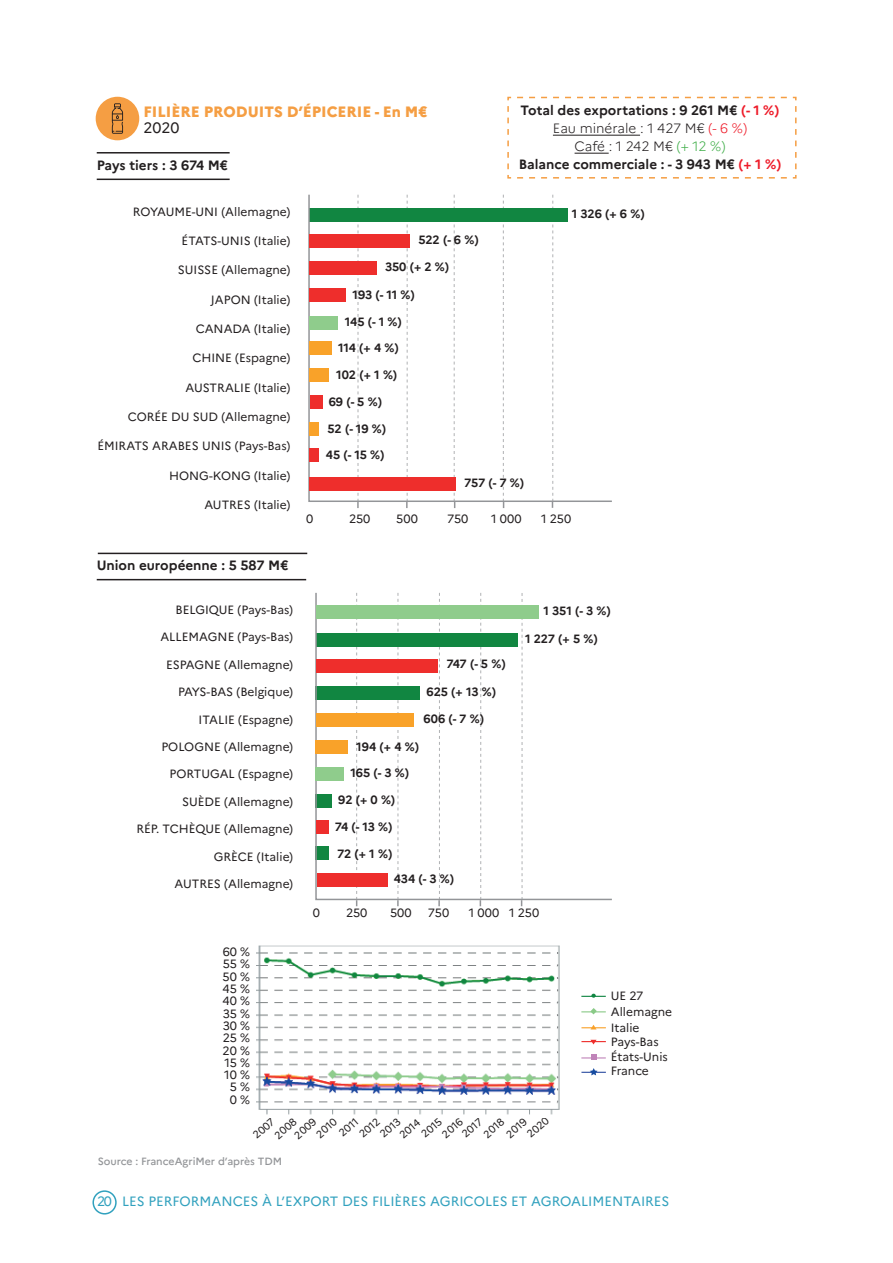
<style>
.page{position:relative;width:893px;height:1263px;background:#fff}
.page>*{position:absolute;margin:0;border:0;box-sizing:border-box;transform-origin:0 0}
.t1{font:800 15px "Marianne";color:#f59e43}
.t2{font:15px "Marianne";color:#231f20}
.t3{font:700 13.5px/18px "Marianne";color:#231f20;text-align:center}
.t4{font:13.5px "Marianne";color:#31a1be}
.t5{font:12px/12.3px "Marianne";color:#231f20}
.t6{font:700 12px/26.4px "Marianne";letter-spacing:-.005em;color:#231f20}
.t7{font:10.5px/14.4px "Marianne";color:#231f20}
.t8{font:500 10.5px "Marianne";color:#939598}
.s1{color:#ee1b29}
.s2{font-weight:300}
.s3{font-weight:300;color:#ee1b29}
.s4{font-weight:300;color:#40ae49}
</style>
<div class="page">
<div style="left:92px;top:1190px;width:25px;height:24px;border:2px solid #31a1be;border-radius:50%"></div>
<svg style="left:507px;top:96px;width:290px;height:83px"></svg>
<hr style="left:553px;top:135px;width:87px;height:1px;background:#231f20">
<hr style="left:575px;top:153px;width:34px;height:1px;background:#231f20">
<hr style="left:97px;top:152px;width:133px;height:2px;background:#231f20">
<hr style="left:97px;top:179px;width:133px;height:1px;background:#231f20">
<hr style="left:97px;top:579px;width:209px;height:1px;background:#231f20">
<svg style="left:308px;top:194px;width:304px;height:309px"></svg>
<svg style="left:315px;top:592px;width:297px;height:309px"></svg>
<div style="left:309px;top:234px;width:101px;height:14px;background:#ee2e2c"></div>
<div style="left:309px;top:261px;width:67px;height:14px;background:#ee2e2c"></div>
<div style="left:309px;top:288px;width:37px;height:14px;background:#ee2e2c"></div>
<div style="left:310px;top:395px;width:12px;height:14px;background:#ee2e2c"></div>
<div style="left:309px;top:448px;width:10px;height:14px;background:#ee2e2c"></div>
<div style="left:310px;top:477px;width:146px;height:13px;background:#ee2e2c"></div>
<div style="left:316px;top:659px;width:122px;height:13px;background:#ee2e2c"></div>
<div style="left:317px;top:820px;width:12px;height:14px;background:#ee2e2c"></div>
<div style="left:317px;top:873px;width:70px;height:13px;background:#ee2e2c"></div>
<div style="left:309px;top:341px;width:22px;height:14px;background:#f9a229"></div>
<div style="left:309px;top:368px;width:20px;height:14px;background:#f9a229"></div>
<div style="left:316px;top:713px;width:98px;height:13px;background:#f9a229"></div>
<div style="left:315px;top:740px;width:33px;height:13px;background:#f9a229"></div>
<div style="left:309px;top:422px;width:10px;height:14px;background:#f9a229"></div>
<div style="left:96px;top:97px;width:43px;height:43px;background:#f59e43;border-radius:50%"></div>
<svg style="left:112px;top:103px;width:11px;height:31px"></svg>
<hr style="left:98px;top:553px;width:209px;height:1px;background:#231f20">
<div style="left:309px;top:316px;width:28px;height:13px;background:#8fcc8c"></div>
<div style="left:316px;top:605px;width:222px;height:13px;background:#8fcc8c"></div>
<div style="left:315px;top:767px;width:28px;height:13px;background:#8fcc8c"></div>
<svg style="left:581px;top:994px;width:25px;height:4px"></svg>
<svg style="left:581px;top:1008px;width:25px;height:6px"></svg>
<svg style="left:581px;top:1040px;width:25px;height:4px"></svg>
<svg style="left:581px;top:1025px;width:25px;height:4px"></svg>
<svg style="left:581px;top:1055px;width:25px;height:5px"></svg>
<svg style="left:581px;top:1068px;width:25px;height:7px"></svg>
<img style="left:256px;top:945px;width:304px;height:170px">
<p class="t1" style="left:144px;top:102px;width:286px">FILIÈRE PRODUITS D’ÉPICERIE - En M€</p>
<p class="t2" style="left:144px;top:116px;width:37px">2020</p>
<p class="t3" style="left:97px;top:157px;width:133px">Pays tiers : 3 674 M€</p>
<p class="t3" style="left:519px;top:102px;width:264px">Total des exportations : 9 261 M€ <span class="s1">(- 1 %)<br></span><span class="s2">Eau minérale : 1 427 M€</span> <span class="s3">(- 6 %)<br></span><span class="s2">Café : 1 242 M€</span> <span class="s4">(+ 12 %)<br></span>Balance commerciale : - 3 943 M€ <span class="s1">(+ 1 %)</span></p>
<p class="t5" style="left:133px;top:204px;width:159px">ROYAUME-UNI (Allemagne)</p>
<p class="t5" style="left:181px;top:234px;width:110px">ÉTATS-UNIS (Italie)</p>
<p class="t5" style="left:178px;top:263px;width:114px">SUISSE (Allemagne)</p>
<p class="t5" style="left:211px;top:292px;width:81px">JAPON (Italie)</p>
<p class="t5" style="left:196px;top:322px;width:96px">CANADA (Italie)</p>
<p class="t5" style="left:192px;top:351px;width:99px">CHINE (Espagne)</p>
<p class="t5" style="left:185px;top:380px;width:106px">AUSTRALIE (Italie)</p>
<p class="t5" style="left:128px;top:410px;width:164px">CORÉE DU SUD (Allemagne)</p>
<p class="t5" style="left:97px;top:439px;width:194px">ÉMIRATS ARABES UNIS (Pays-Bas)</p>
<p class="t5" style="left:169px;top:468px;width:123px">HONG-KONG (Italie)</p>
<p class="t5" style="left:204px;top:498px;width:87px">AUTRES (Italie)</p>
<p class="t6" style="left:418px;top:227px;width:62px">522 (- 6 %)</p>
<p class="t6" style="left:385px;top:254px;width:66px">350 (+ 2 %)</p>
<p class="t6" style="left:353px;top:282px;width:64px">193 (- 11 %)</p>
<p class="t6" style="left:336px;top:309px;width:67px;text-indent:9px">145 (- 1 %)<br>114 (+ 4 %)<br>102 (+ 1 %)</p>
<p class="t6" style="left:329px;top:388px;width:55px">69 (- 5 %)</p>
<p class="t6" style="left:326px;top:416px;width:62px;line-height:25.2px">52 (- 19 %)<br>45 (- 15 %)</p>
<p class="t6" style="left:464px;top:469px;width:61px">757 (- 7 %)</p>
<p class="t6" style="left:572px;top:200px;width:74px">1 326 (+ 6 %)</p>
<p class="t5" style="left:306px;top:511px;width:9px">0</p>
<p class="t5" style="left:349px;top:511px;width:23px">250</p>
<p class="t5" style="left:396px;top:511px;width:23px">500</p>
<p class="t5" style="left:447px;top:511px;width:23px">750</p>
<p class="t5" style="left:491px;top:511px;width:32px">1 000</p>
<p class="t5" style="left:541px;top:511px;width:32px">1 250</p>
<p class="t3" style="left:97px;top:556px;width:193px">Union européenne : 5 587 M€</p>
<p class="t5" style="left:176px;top:602px;width:119px">BELGIQUE (Pays-Bas)</p>
<p class="t5" style="left:160px;top:630px;width:134px">ALLEMAGNE (Pays-Bas)</p>
<p class="t5" style="left:166px;top:657px;width:129px">ESPAGNE (Allemagne)</p>
<p class="t5" style="left:178px;top:685px;width:117px">PAYS-BAS (Belgique)</p>
<p class="t5" style="left:199px;top:712px;width:96px">ITALIE (Espagne)</p>
<p class="t5" style="left:161px;top:740px;width:133px">POLOGNE (Allemagne)</p>
<p class="t5" style="left:170px;top:767px;width:125px">PORTUGAL (Espagne)</p>
<p class="t5" style="left:182px;top:794px;width:112px">SUÈDE (Allemagne)</p>
<p class="t5" style="left:136px;top:822px;width:158px">RÉP. TCHÈQUE (Allemagne)</p>
<p class="t5" style="left:214px;top:849px;width:81px">GRÈCE (Italie)</p>
<p class="t5" style="left:175px;top:877px;width:120px">AUTRES (Allemagne)</p>
<p class="t5" style="left:223px;top:945px;width:29px;text-align:right">60 %<br>55 %<br>50 %<br>45 %<br>40 %<br>35 %<br>30 %<br>25 %<br>20 %<br>15 %<br>10 %<br>5 %<br>0 %</p>
<p class="t6" style="left:446px;top:650px;width:61px">747 (- 5 %)</p>
<p class="t6" style="left:427px;top:678px;width:71px">625 (+ 13 %)</p>
<p class="t6" style="left:423px;top:705px;width:62px">606 (- 7 %)</p>
<p class="t6" style="left:350px;top:734px;width:70px;line-height:26px;text-indent:6px">194 (+ 4 %)<br>165 (- 3 %)</p>
<p class="t6" style="left:338px;top:786px;width:59px">92 (+ 0 %)</p>
<p class="t6" style="left:335px;top:813px;width:59px">74 (- 13 %)</p>
<p class="t6" style="left:337px;top:840px;width:57px">72 (+ 1 %)</p>
<p class="t6" style="left:394px;top:866px;width:62px">434 (- 3 %)</p>
<p class="t6" style="left:543px;top:597px;width:69px">1 351 (- 3 %)</p>
<p class="t6" style="left:525px;top:625px;width:74px">1 227 (+ 5 %)</p>
<p class="t5" style="left:313px;top:906px;width:9px">0</p>
<p class="t5" style="left:346px;top:906px;width:23px">250</p>
<p class="t5" style="left:390px;top:906px;width:23px">500</p>
<p class="t5" style="left:428px;top:906px;width:23px">750</p>
<p class="t5" style="left:469px;top:906px;width:72px">1 000 1 250</p>
<p class="t5" style="left:611px;top:988px;width:63px;line-height:15px">UE 27<br>Allemagne<br>Italie<br>Pays-Bas<br>États-Unis<br>France</p>
<p class="t7" style="left:458px;top:1129px;width:25px;rotate:-41deg">2017</p>
<p class="t7" style="left:492px;top:1118px;width:25px;line-height:14.9px;text-indent:-17px;rotate:-41deg">2018<br>2019</p>
<p class="t7" style="left:523px;top:1129px;width:27px;rotate:-41deg">2020</p>
<p class="t7" style="left:290px;top:1131px;width:27px;rotate:-41deg">2009</p>
<p class="t7" style="left:312px;top:1130px;width:25px;rotate:-41deg">2010</p>
<p class="t7" style="left:335px;top:1128px;width:24px;rotate:-41deg">2011</p>
<p class="t7" style="left:355px;top:1129px;width:25px;rotate:-41deg">2012</p>
<p class="t7" style="left:376px;top:1129px;width:25px;rotate:-41deg">2013</p>
<p class="t7" style="left:396px;top:1130px;width:25px;rotate:-41deg">2014</p>
<p class="t7" style="left:418px;top:1129px;width:25px;rotate:-41deg">2015</p>
<p class="t7" style="left:438px;top:1130px;width:25px;rotate:-41deg">2016</p>
<p class="t7" style="left:261px;top:1120px;width:27px;text-indent:-16px;rotate:-41deg">2007<br>2008</p>
<p class="t8" style="left:98px;top:1154px;width:186px">Source : FranceAgriMer d’après TDM</p>
<p class="t4" style="left:97px;top:1191px;width:574px">20 LES PERFORMANCES À L’EXPORT DES FILIÈRES AGRICOLES ET AGROALIMENTAIRES</p>
</div>
